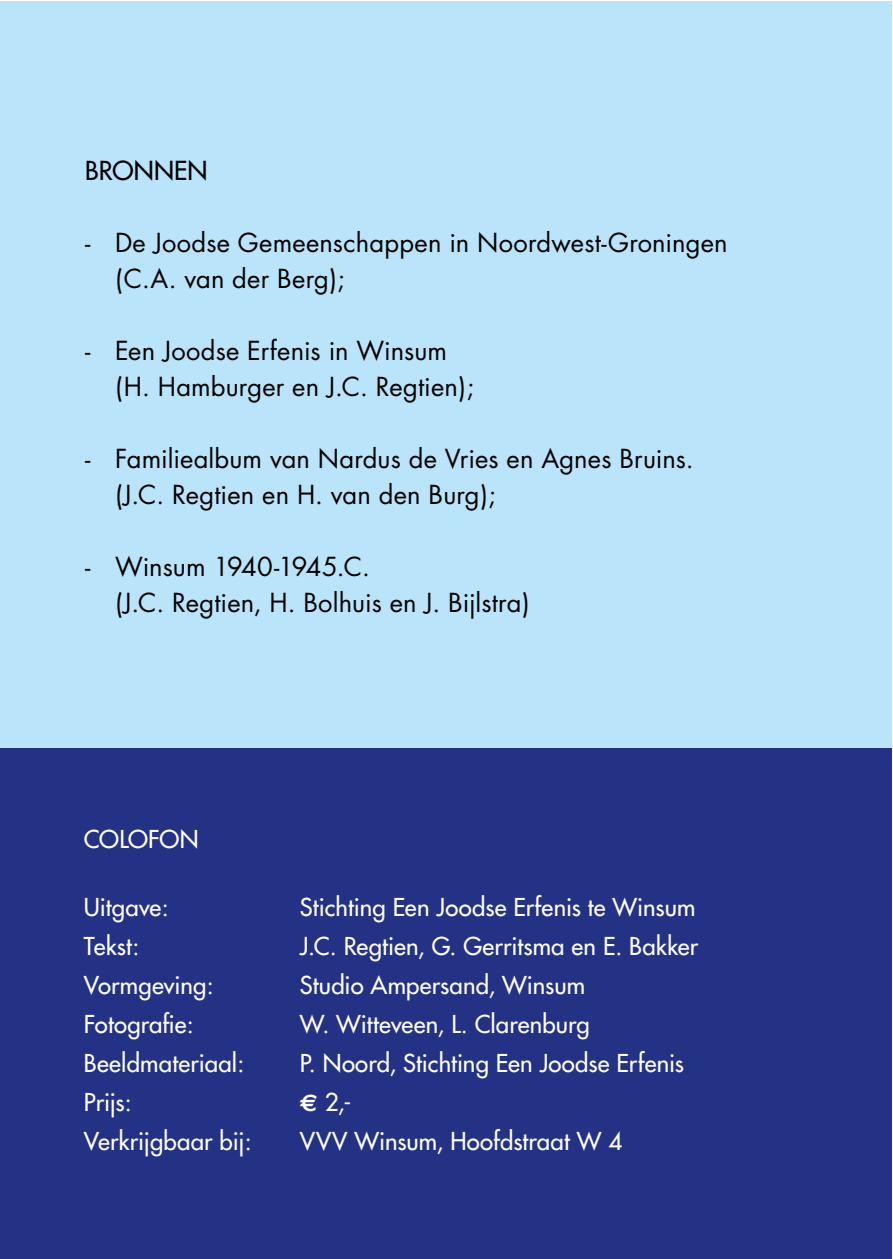
<style>
.page{position:relative;width:893px;height:1259px;background:#fff}
.page>*{position:absolute;margin:0;border:0;box-sizing:border-box;transform-origin:0 0}
.t1{font:25.5px/36px "Futura";letter-spacing:.005em;color:#000}
.t2{font:25.5px "Futura";letter-spacing:.005em;color:#000}
.t3{font:24px "Futura";letter-spacing:.005em;color:#fff}
</style>
<div class="page">
<div style="left:0;top:2px;width:891px;height:817px;background:#bae4f9"></div>
<div style="left:0;top:748px;width:891px;height:511px;background:#243285"></div>
<p class="t2" style="left:85px;top:155px;width:124px">BRONNEN</p>
<p class="t1" style="left:115px;top:225px;width:614px;text-indent:-30px">- De Joodse Gemeenschappen in Noordwest-Groningen (C.A. van der Berg);</p>
<p class="t1" style="left:115px;top:333px;width:361px;text-indent:-30px">- Een Joodse Erfenis in Winsum (H. Hamburger en J.C. Regtien);</p>
<p class="t1" style="left:115px;top:441px;width:580px;text-indent:-30px">- Familiealbum van Nardus de Vries en Agnes Bruins. (J.C. Regtien en H. van den Burg);</p>
<p class="t1" style="left:115px;top:549px;width:416px;text-indent:-30px">- Winsum 1940-1945.C.<br>(J.C. Regtien, H. Bolhuis en J. Bijlstra)</p>
<p class="t3" style="left:84px;top:824px;width:116px">COLOFON</p>
<p class="t3" style="left:84px;top:892px;width:86px">Uitgave:</p>
<p class="t3" style="left:300px;top:892px;width:397px">Stichting Een Joodse Erfenis te Winsum</p>
<p class="t3" style="left:84px;top:931px;width:57px">Tekst:</p>
<p class="t3" style="left:300px;top:931px;width:400px">J.C. Regtien, G. Gerritsma en E. Bakker</p>
<p class="t3" style="left:84px;top:970px;width:131px">Vormgeving:</p>
<p class="t3" style="left:300px;top:970px;width:287px">Studio Ampersand, Winsum</p>
<p class="t3" style="left:84px;top:1009px;width:111px">Fotografie:</p>
<p class="t3" style="left:300px;top:1009px;width:291px">W. Witteveen, L. Clarenburg</p>
<p class="t3" style="left:84px;top:1048px;width:162px">Beeldmateriaal:</p>
<p class="t3" style="left:300px;top:1048px;width:386px">P. Noord, Stichting Een Joodse Erfenis</p>
<p class="t3" style="left:84px;top:1087px;width:49px">Prijs:</p>
<p class="t3" style="left:325px;top:1087px;width:28px">2,-</p>
<p class="t3" style="left:84px;top:1126px;width:169px">Verkrijgbaar bij:</p>
<p class="t3" style="left:300px;top:1126px;width:324px">VVV Winsum, Hoofdstraat W 4</p>
</div>
